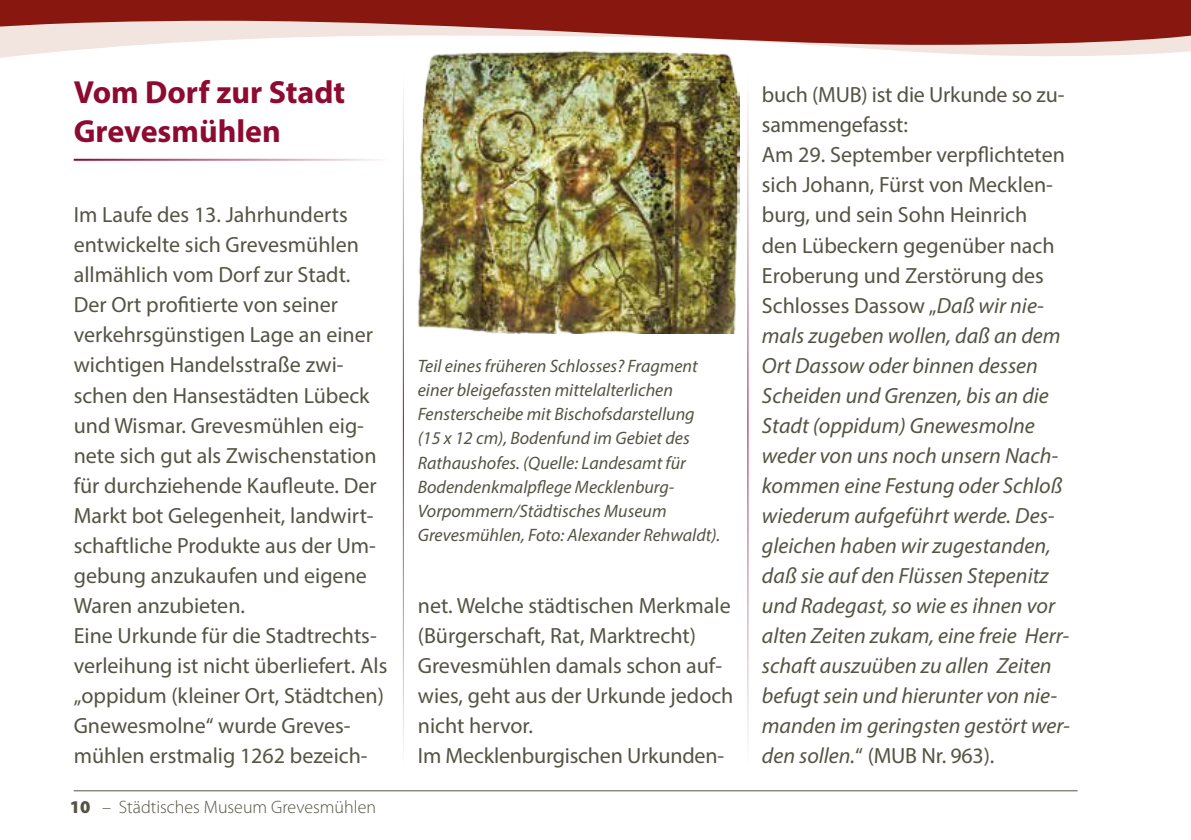
<style>
.page{position:relative;width:1191px;height:840px;background:#fff}
.page>*{position:absolute;margin:0;border:0;box-sizing:border-box;transform-origin:0 0}
.t1{font:700 32px/38px "Myriad Pro";color:#8d0a31}
.t2{font:22px/30px "Myriad Pro";color:#545344}
.t3{font:italic 22px/30px "Myriad Pro";color:#545344}
.t4{font:italic 18px/24px "Myriad Pro";color:#545344}
.t5{font:300 18px "Myriad Pro";color:#545344}
.s1{font-weight:900}
.s2{font-style:normal}
</style>
<div class="page">
<hr style="left:74px;top:790px;width:1003px;height:1px;background:#545344">
<svg style="left:0;top:45px;width:1191px;height:13px"></svg>
<svg style="left:0;top:0;width:1191px;height:45px;background:#a5514a"></svg>
<hr style="left:74px;top:159px;width:315px;height:2px;background:#8d0a31">
<hr style="left:403px;top:72px;width:1px;height:693px;background:#8d0a31">
<hr style="left:747px;top:72px;width:1px;height:693px;background:#8d0a31">
<img style="left:418px;top:51px;width:321px;height:282px">
<h1 class="t1" style="left:74px;top:73px;width:273px">Vom Dorf zur Stadt<br>Grevesmühlen</h1>
<p class="t2" style="left:74px;top:199px;width:315px">Im Laufe des 13. Jahrhunderts entwickelte sich Grevesmühlen allmählich vom Dorf zur Stadt.<br>Der Ort profitierte von seiner verkehrsgünstigen Lage an einer wichtigen Handelsstraße zwi&shy;schen den Hansestädten Lübeck und Wismar. Grevesmühlen eig&shy;nete sich gut als Zwischenstation für durchziehende Kaufleute. Der<br>Markt bot Gelegenheit, landwirt&shy;schaftliche Produkte aus der Um&shy;gebung anzukaufen und eigene<br>Waren anzubieten.<br>Eine Urkunde für die Stadtrechts&shy;verleihung ist nicht überliefert. Als „oppidum (kleiner Ort, Städtchen)<br>Gnewesmolne“ wurde Greves&shy;mühlen erstmalig 1262 bezeich-</p>
<p class="t5" style="left:70px;top:795px;width:307px"><span class="s1">10</span> – Städtisches Museum Grevesmühlen</p>
<p class="t4" style="left:418px;top:354px;width:304px">Teil eines früheren Schlosses? Fragment einer bleigefassten mittelalterlichen Fensterscheibe mit Bischofsdarstellung (15 x 12 cm), Bodenfund im Gebiet des Rathaushofes. (Quelle: Landesamt für Bodendenkmalpflege Mecklenburg-Vorpommern/Städtisches Museum Grevesmühlen, Foto: Alexander Rehwaldt).</p>
<p class="t2" style="left:418px;top:589px;width:317px">net. Welche städtischen Merkmale (Bürgerschaft, Rat, Marktrecht)<br>Grevesmühlen damals schon auf&shy;wies, geht aus der Urkunde jedoch nicht hervor.<br>Im Mecklenburgischen Urkunden-</p>
<p class="t3" style="left:762px;top:79px;width:309px"><span class="s2">buch (MUB) ist die Urkunde so zu&shy;sammengefasst:<br>Am 29. September verpflichteten sich Johann, Fürst von Mecklen&shy;burg, und sein Sohn Heinrich<br>den Lübeckern gegenüber nach<br>Eroberung und Zerstörung des<br>Schlosses Dassow „</span>Daß wir nie&shy;mals zugeben wollen, daß an dem<br>Ort Dassow oder binnen dessen<br>Scheiden und Grenzen, bis an die<br>Stadt (oppidum) Gnewesmolne weder von uns noch unsern Nach&shy;kommen eine Festung oder Schloß wiederum aufgeführt werde. Des&shy;gleichen haben wir zugestanden, daß sie auf den Flüssen Stepenitz und Radegast, so wie es ihnen vor alten Zeiten zukam, eine freie Herr&shy;schaft auszuüben zu allen Zeiten befugt sein und hierunter von nie&shy;manden im geringsten gestört wer&shy;den sollen.<span class="s2">“ (MUB Nr. 963).</span></p>
</div>
